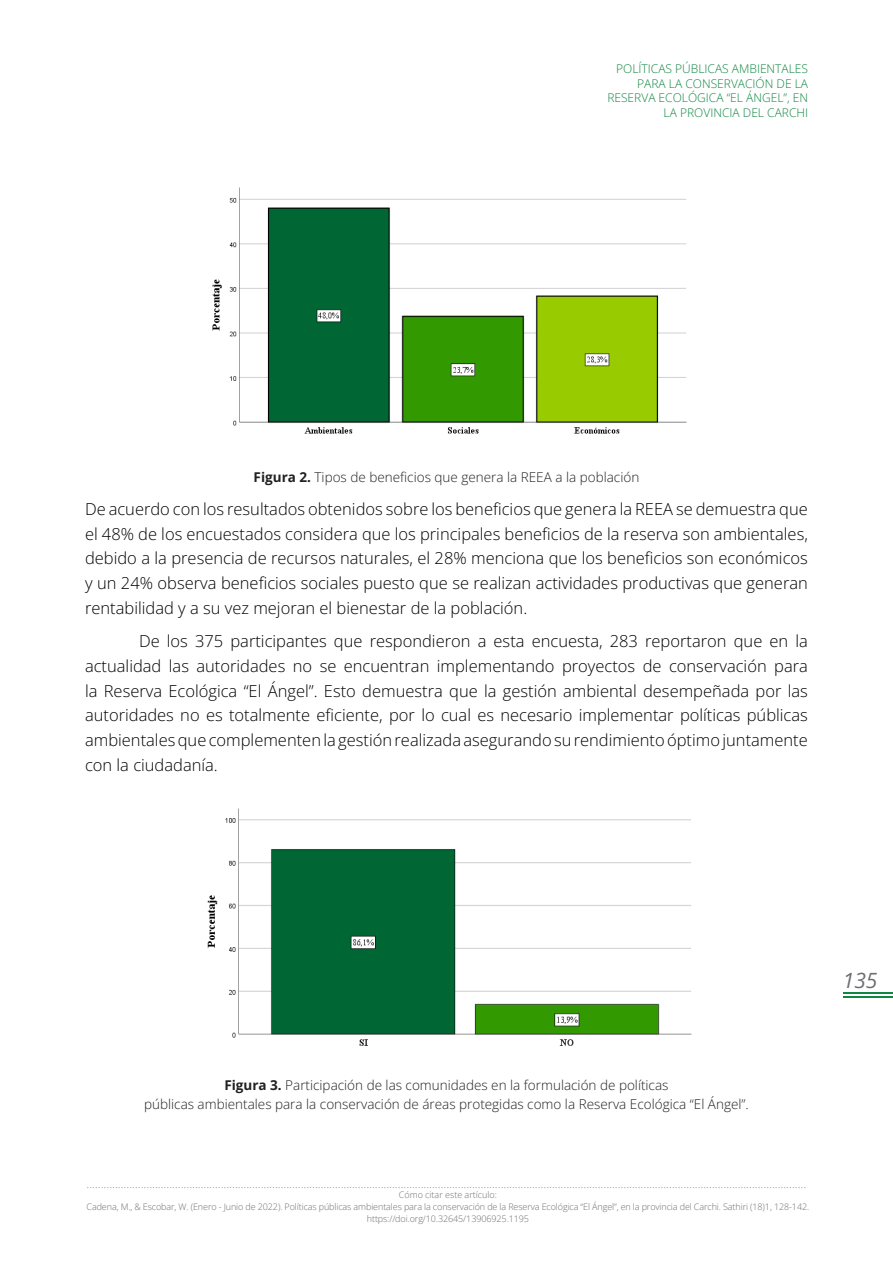
<style>
.page{position:relative;width:893px;height:1263px;background:#fff}
.page>*{position:absolute;margin:0;border:0;box-sizing:border-box;transform-origin:0 0}
.t1{font:italic 21px "Open Sans";color:#6c6d70}
.t2{font:300 16.5px/24.8px "Open Sans";color:#000;text-align:justify}
.t3{font:300 13.5px "Open Sans";color:#231f20}
.t4{font:300 12px "Open Sans";color:#8a8c8f}
.t5{font:300 12px/14.4px "Open Sans";color:#0f8642;text-align:right}
.t6{font:300 9px/12px "Open Sans";letter-spacing:-.01em;color:#6c6d70;text-align:center}
.s1{font-weight:700}
</style>
<div class="page">
<hr style="left:843px;top:992px;width:50px;height:2px;background:#0f8642">
<hr style="left:843px;top:996px;width:50px;height:2px;background:#0f8642">
<img style="left:212px;top:187px;width:475px;height:247px">
<img style="left:207px;top:808px;width:485px;height:238px">
<p class="t5" style="left:607px;top:62px;width:202px">POLÍTICAS PÚBLICAS AMBIENTALES<br>PARA LA CONSERVACIÓN DE LA<br>RESERVA ECOLÓGICA “EL ÁNGEL”, EN<br>LA PROVINCIA DEL CARCHI</p>
<p class="t3" style="left:254px;top:467px;width:387px"><span class="s1">Figura 2.</span> Tipos de beneficios que genera la REEA a la población</p>
<p class="t2" style="left:85px;top:496px;width:724px">De acuerdo con los resultados obtenidos sobre los beneficios que genera la REEA se demuestra que el 48% de los encuestados considera que los principales beneficios de la reserva son ambientales, debido a la presencia de recursos naturales, el 28% menciona que los beneficios son económicos y un 24% observa beneficios sociales puesto que se realizan actividades productivas que generan rentabilidad y a su vez mejoran el bienestar de la población.</p>
<p class="t2" style="left:85px;top:628px;width:724px;text-indent:54px">De los 375 participantes que respondieron a esta encuesta, 283 reportaron que en la actualidad las autoridades no se encuentran implementando proyectos de conservación para la Reserva Ecológica “El Ángel”. Esto demuestra que la gestión ambiental desempeñada por las autoridades no es totalmente eficiente, por lo cual es necesario implementar políticas públicas ambientales que complementen la gestión realizada asegurando su rendimiento óptimo juntamente con la ciudadanía.</p>
<p class="t3" style="left:224px;top:1075px;width:446px"><span class="s1">Figura 3.</span> Participación de las comunidades en la formulación de políticas</p>
<p class="t3" style="left:144px;top:1094px;width:606px">públicas ambientales para la conservación de áreas protegidas como la Reserva Ecológica “El Ángel”.</p>
<p class="t4" style="left:86px;top:1175px;width:721px">............................................................................................................................................................................................................................................................</p>
<p class="t6" style="left:86px;top:1189px;width:724px">Cómo citar este artículo:<br>Cadena, M., &amp; Escobar, W. (Enero - Junio de 2022). Políticas públicas ambientales para la conservación de la Reserva Ecológica “El Ángel”, en la provincia del Carchi. Sathiri (18)1, 128-142. https://doi.org/10.32645/13906925.1195</p>
<p class="t1" style="left:843px;top:966px;width:36px">135</p>
</div>
